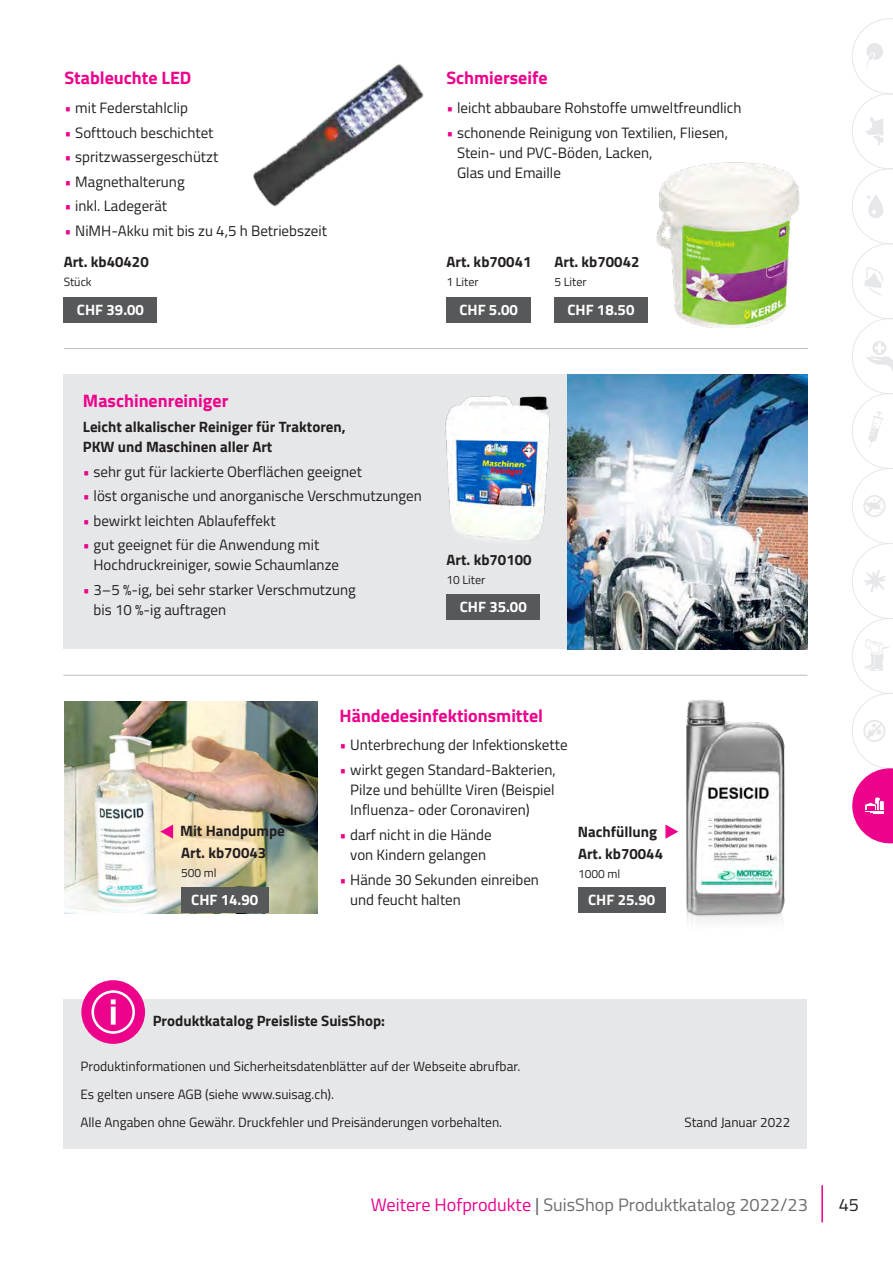
<style>
.page{position:relative;width:893px;height:1263px;background:#fff}
.page>*{position:absolute;margin:0;border:0;box-sizing:border-box;transform-origin:0 0}
.t1{font:700 18px "Titillium Web";color:#ed028c}
.t2{font:18px "Titillium Web";color:#6c6d70}
.t3{font:18px "Titillium Web";color:#231f20}
.t4{font:15px/20.2px "Titillium Web";color:#231f20}
.t5{font:700 15px/20.2px "Titillium Web";color:#231f20}
.t6{font:700 15px "Titillium Web";color:#fff}
.t7{font:13.5px/28px "Titillium Web";color:#231f20}
.t8{font:12px "Titillium Web";color:#231f20}
.s1{color:#ed028c}
.s2{color:#57585a}
</style>
<div class="page">
<hr style="left:821px;top:1185px;width:2px;height:37px;background:#ed028c">
<svg style="left:852px;top:18px;width:41px;height:825px"></svg>
<img style="left:65px;top:701px;width:252px;height:212px">
<div style="left:64px;top:374px;width:744px;height:275px;background:#e6e7e9"></div>
<img style="left:567px;top:374px;width:241px;height:275px">
<img style="left:445px;top:396px;width:105px;height:144px">
<div style="left:446px;top:594px;width:94px;height:25px;background:#57585a"></div>
<hr style="left:64px;top:348px;width:744px;height:1px;background:#bcbdc0">
<img style="left:253px;top:63px;width:171px;height:144px">
<div style="left:64px;top:297px;width:93px;height:26px;background:#57585a"></div>
<div style="left:554px;top:297px;width:93px;height:26px;background:#57585a"></div>
<div style="left:446px;top:297px;width:85px;height:26px;background:#57585a"></div>
<img style="left:656px;top:163px;width:144px;height:165px">
<hr style="left:63px;top:675px;width:744px;height:1px;background:#bcbdc0">
<div style="left:181px;top:887px;width:88px;height:26px;background:#57585a"></div>
<div style="left:578px;top:887px;width:87px;height:26px;background:#57585a"></div>
<img style="left:665px;top:700px;width:120px;height:222px">
<svg style="left:160px;top:824px;width:13px;height:15px"></svg>
<svg style="left:665px;top:824px;width:13px;height:15px"></svg>
<div style="left:63px;top:999px;width:744px;height:150px;background:#e6e7e9"></div>
<div style="left:81px;top:980px;width:64px;height:64px;background:#ed028c;border-radius:50%"></div>
<svg style="left:91px;top:990px;width:44px;height:44px"></svg>
<p class="t1" style="left:65px;top:64px;width:128px">Stableuchte LED</p>
<p class="t4" style="left:65px;top:97px;width:125px"><span class="s1">•</span> mit Federstahlclip</p>
<p class="t4" style="left:65px;top:122px;width:150px"><span class="s1">•</span> Softtouch beschichtet</p>
<p class="t4" style="left:65px;top:146px;width:155px"><span class="s1">•</span> spritzwassergeschützt</p>
<p class="t4" style="left:65px;top:171px;width:122px"><span class="s1">•</span> Magnethalterung</p>
<p class="t4" style="left:65px;top:195px;width:104px"><span class="s1">•</span> inkl. Ladegerät</p>
<p class="t4" style="left:65px;top:220px;width:264px"><span class="s1">•</span> NiMH-Akku mit bis zu 4,5 h Betriebszeit</p>
<p class="t1" style="left:446px;top:64px;width:103px">Schmierseife</p>
<p class="t4" style="left:446px;top:97px;width:297px"><span class="s1">•</span> leicht abbaubare Rohstoffe umweltfreundlich</p>
<p class="t4" style="left:457px;top:122px;width:272px;text-indent:-11px"><span class="s1">•</span> schonende Reinigung von Textilien, Fliesen,<br>Stein- und PVC-Böden, Lacken,<br>Glas und Emaille</p>
<p class="t5" style="left:64px;top:251px;width:87px">Art. kb40420</p>
<p class="t8" style="left:64px;top:273px;width:29px">Stück</p>
<p class="t5" style="left:446px;top:251px;width:87px">Art. kb70041</p>
<p class="t8" style="left:446px;top:273px;width:34px">1 Liter</p>
<p class="t5" style="left:554px;top:251px;width:87px">Art. kb70042</p>
<p class="t8" style="left:554px;top:273px;width:34px">5 Liter</p>
<p class="t6" style="left:77px;top:298px;width:69px">CHF 39.00</p>
<p class="t6" style="left:459px;top:298px;width:60px">CHF 5.00</p>
<p class="t6" style="left:567px;top:298px;width:69px">CHF 18.50</p>
<p class="t1" style="left:83px;top:387px;width:147px">Maschinenreiniger</p>
<p class="t5" style="left:83px;top:416px;width:264px">Leicht alkalischer Reiniger für Traktoren,<br>PKW und Maschinen aller Art</p>
<p class="t4" style="left:83px;top:460px;width:281px"><span class="s1">•</span> sehr gut für lackierte Oberflächen geeignet</p>
<p class="t4" style="left:83px;top:485px;width:340px"><span class="s1">•</span> löst organische und anorganische Verschmutzungen</p>
<p class="t4" style="left:83px;top:509px;width:194px"><span class="s1">•</span> bewirkt leichten Ablaufeffekt</p>
<p class="t4" style="left:94px;top:534px;width:247px;text-indent:-11px"><span class="s1">•</span> gut geeignet für die Anwendung mit<br>Hochdruckreiniger, sowie Schaumlanze</p>
<p class="t4" style="left:94px;top:579px;width:264px;text-indent:-11px"><span class="s1">•</span> 3–5 %-ig, bei sehr starker Verschmutzung bis 10 %-ig auftragen</p>
<p class="t5" style="left:446px;top:549px;width:87px">Art. kb70100</p>
<p class="t8" style="left:446px;top:571px;width:40px">10 Liter</p>
<p class="t6" style="left:460px;top:595px;width:69px">CHF 35.00</p>
<p class="t1" style="left:340px;top:701px;width:205px">Händedesinfektionsmittel</p>
<p class="t4" style="left:340px;top:734px;width:229px"><span class="s1">•</span> Unterbrechung der Infektionskette</p>
<p class="t4" style="left:350px;top:759px;width:207px;text-align:justify;text-indent:-11px"><span class="s1">•</span> wirkt gegen Standard-Bakterien, Pilze und behüllte Viren (Beispiel Influenza- oder Coronaviren)</p>
<p class="t4" style="left:340px;top:824px;width:153px;text-align:center"><span class="s1">•</span> darf nicht in die Hände von Kindern gelangen</p>
<p class="t4" style="left:350px;top:868px;width:190px;text-indent:-11px"><span class="s1">•</span> Hände 30 Sekunden einreiben und feucht halten</p>
<p class="t5" style="left:180px;top:820px;width:106px">Mit Handpumpe</p>
<p class="t5" style="left:578px;top:821px;width:81px">Nachfüllung</p>
<p class="t5" style="left:181px;top:842px;width:87px">Art. kb70043</p>
<p class="t8" style="left:181px;top:864px;width:37px">500 ml</p>
<p class="t6" style="left:191px;top:888px;width:69px">CHF 14.90</p>
<p class="t5" style="left:578px;top:843px;width:87px">Art. kb70044</p>
<p class="t8" style="left:578px;top:865px;width:44px">1000 ml</p>
<p class="t6" style="left:588px;top:888px;width:69px">CHF 25.90</p>
<p class="t5" style="left:153px;top:1010px;width:234px">Produktkatalog Preisliste SuisShop:</p>
<p class="t7" style="left:80px;top:1051px;width:440px">Produktinformationen und Sicherheitsdatenblätter auf der Webseite abrufbar.<br>Es gelten unsere AGB (siehe www.suisag.ch).<br>Alle Angaben ohne Gewähr. Druckfehler und Preisänderungen vorbehalten.</p>
<p class="t7" style="left:685px;top:1107px;width:107px">Stand Januar 2022</p>
<p class="t2" style="left:371px;top:1191px;width:439px"><span class="s1">Weitere Hofprodukte</span> <span class="s2">|</span> SuisShop Produktkatalog 2022/23</p>
<p class="t3" style="left:839px;top:1192px;width:22px">45</p>
</div>
